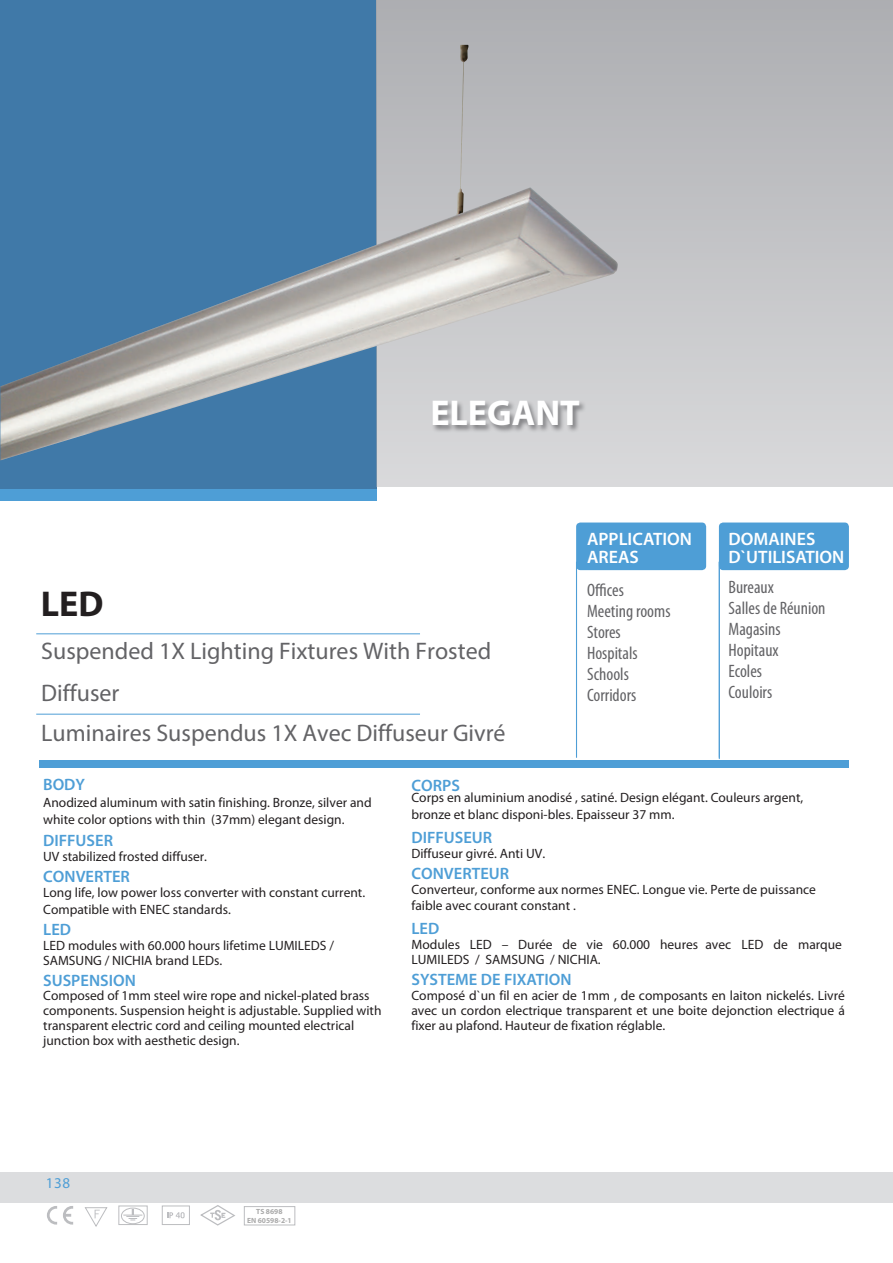
<style>
.page{position:relative;width:893px;height:1263px;background:#fff}
.page>*{position:absolute;margin:0;border:0;box-sizing:border-box;transform-origin:0 0}
.t1{font:700 36px "Myriad Pro";color:#fff}
.t2{font:700 36px "Myriad Pro";color:#231f20}
.t3{font:24px/41px "Myriad Pro";color:#636366}
.t4{font:condensed 18px/21px "Myriad Pro";color:#636366}
.t5{font:600 18px/18px "Myriad Pro";color:#fff}
.t6{font:600 16.5px "Myriad Pro";color:#4e9ed6}
.t7{font:15px "Myriad Pro";color:#4e9ed6}
.t8{font:13.5px/15px "Myriad Pro";color:#231f20}
.t9{font:700 7.5px/9px "Myriad Pro";color:#aaa;text-align:center}
</style>
<div class="page">
<div style="left:0;top:488px;width:376px;height:13px;background:#4e9ed6"></div>
<div style="left:0;top:0;width:376px;height:488px;background:#4079a8"></div>
<div style="left:376px;top:0;width:517px;height:487px;background:linear-gradient(to bottom,#adaeb2,#d9dadb)"></div>
<div style="left:0;top:1172px;width:892px;height:31px;background:#dcdddf"></div>
<hr style="left:892px;top:1172px;width:1px;height:31px;background:#dcdddf">
<img style="left:452px;top:45px;width:16px;height:142px">
<img style="left:0;top:187px;width:618px;height:273px">
<svg style="left:167px;top:1212px;width:18px;height:6px"></svg>
<div style="left:162px;top:1205px;width:28px;height:20px;border:1px solid #bcbdc0"></div>
<svg style="left:84px;top:1207px;width:24px;height:20px"></svg>
<div style="left:119px;top:1205px;width:29px;height:20px;border:1px solid #bcbdc0"></div>
<div style="left:121px;top:1208px;width:23px;height:16px;border:1px solid #bcbdc0;border-radius:50%"></div>
<svg style="left:123px;top:1209px;width:19px;height:12px"></svg>
<svg style="left:47px;top:1206px;width:10px;height:18px"></svg>
<svg style="left:63px;top:1206px;width:10px;height:18px"></svg>
<svg style="left:200px;top:1205px;width:35px;height:21px"></svg>
<div style="left:244px;top:1206px;width:51px;height:19px;border:1px solid #bcbdc0"></div>
<div style="left:39px;top:761px;width:809px;height:7px;background:#4e9ed6"></div>
<hr style="left:36px;top:633px;width:384px;height:1px;background:#4e9ed6">
<hr style="left:36px;top:714px;width:384px;height:1px;background:#4e9ed6">
<hr style="left:719px;top:562px;width:1px;height:197px;background:#4e9ed6">
<div style="left:576px;top:522px;width:130px;height:48px;background:#4e9ed6;border-radius:4px"></div>
<div style="left:719px;top:522px;width:130px;height:48px;background:#4e9ed6;border-radius:4px"></div>
<hr style="left:576px;top:562px;width:1px;height:196px;background:#4e9ed6">
<h1 class="t1" style="left:430px;top:393px;width:151px">ELEGANT</h1>
<h1 class="t2" style="left:41px;top:583px;width:64px">LED</h1>
<h2 class="t3" style="left:41px;top:630px;width:466px">Suspended 1X Lighting Fixtures With Frosted<br>Diffuser<br>Luminaires Suspendus 1X Avec Diffuseur Givré</h2>
<h3 class="t5" style="left:587px;top:530px;width:106px">APPLICATION<br>AREAS</h3>
<h3 class="t5" style="left:728px;top:530px;width:117px">DOMAINES<br>D`UTILISATION</h3>
<h3 class="t4" style="left:728px;top:576px;width:99px">Bureaux<br>Salles de Réunion<br>Magasins<br>Hopitaux<br>Ecoles<br>Couloirs</h3>
<h3 class="t4" style="left:587px;top:579px;width:85px">Offices<br>Meeting rooms<br>Stores<br>Hospitals<br>Schools<br>Corridors</h3>
<p class="t6" style="left:43px;top:774px;width:43px">BODY</p>
<p class="t8" style="left:43px;top:794px;width:330px;line-height:16.8px">Anodized aluminum with satin finishing. Bronze, silver and white color options with thin (37mm) elegant design.</p>
<p class="t6" style="left:43px;top:830px;width:71px">DIFFUSER</p>
<p class="t8" style="left:43px;top:849px;width:165px">UV stabilized frosted diffuser.</p>
<p class="t6" style="left:43px;top:866px;width:88px">CONVERTER</p>
<p class="t8" style="left:43px;top:884px;width:323px;line-height:16.8px">Long life, low power loss converter with constant current.<br>Compatible with ENEC standards.</p>
<p class="t6" style="left:43px;top:919px;width:29px">LED</p>
<p class="t8" style="left:43px;top:937px;width:292px">LED modules with 60.000 hours lifetime LUMILEDS /<br>SAMSUNG / NICHIA brand LEDs.</p>
<p class="t6" style="left:43px;top:970px;width:94px">SUSPENSION</p>
<p class="t8" style="left:43px;top:988px;width:340px">Composed of 1mm steel wire rope and nickel-plated brass components. Suspension height is adjustable. Supplied with transparent electric cord and ceiling mounted electrical junction box with aesthetic design.</p>
<p class="t6" style="left:411px;top:775px;width:50px">CORPS</p>
<p class="t8" style="left:411px;top:789px;width:393px;line-height:16.8px">Corps en aluminium anodisé , satiné. Design elégant. Couleurs argent, bronze et blanc disponi-bles. Epaisseur 37 mm.</p>
<p class="t6" style="left:411px;top:827px;width:82px">DIFFUSEUR</p>
<p class="t8" style="left:411px;top:846px;width:135px">Diffuseur givré. Anti UV.</p>
<p class="t6" style="left:411px;top:863px;width:99px">CONVERTEUR</p>
<p class="t8" style="left:411px;top:880px;width:406px;line-height:16.8px">Converteur, conforme aux normes ENEC. Longue vie. Perte de puissance faible avec courant constant .</p>
<p class="t6" style="left:411px;top:918px;width:29px">LED</p>
<p class="t8" style="left:411px;top:937px;width:432px">Modules LED – Durée de vie 60.000 heures avec LED de marque<br>LUMILEDS / SAMSUNG / NICHIA.</p>
<p class="t6" style="left:411px;top:969px;width:162px">SYSTEME DE FIXATION</p>
<p class="t8" style="left:411px;top:987px;width:435px;text-align:justify">Composé d`un fil en acier de 1mm , de composants en laiton nickelés. Livré avec un cordon electrique transparent et une boite dejonction electrique á fixer au plafond. Hauteur de fixation réglable.</p>
<p class="t7" style="left:46px;top:1173px;width:26px">138</p>
<p class="t9" style="left:247px;top:1207px;width:46px">TS 8698<br>EN 60598-2-1</p>
</div>
